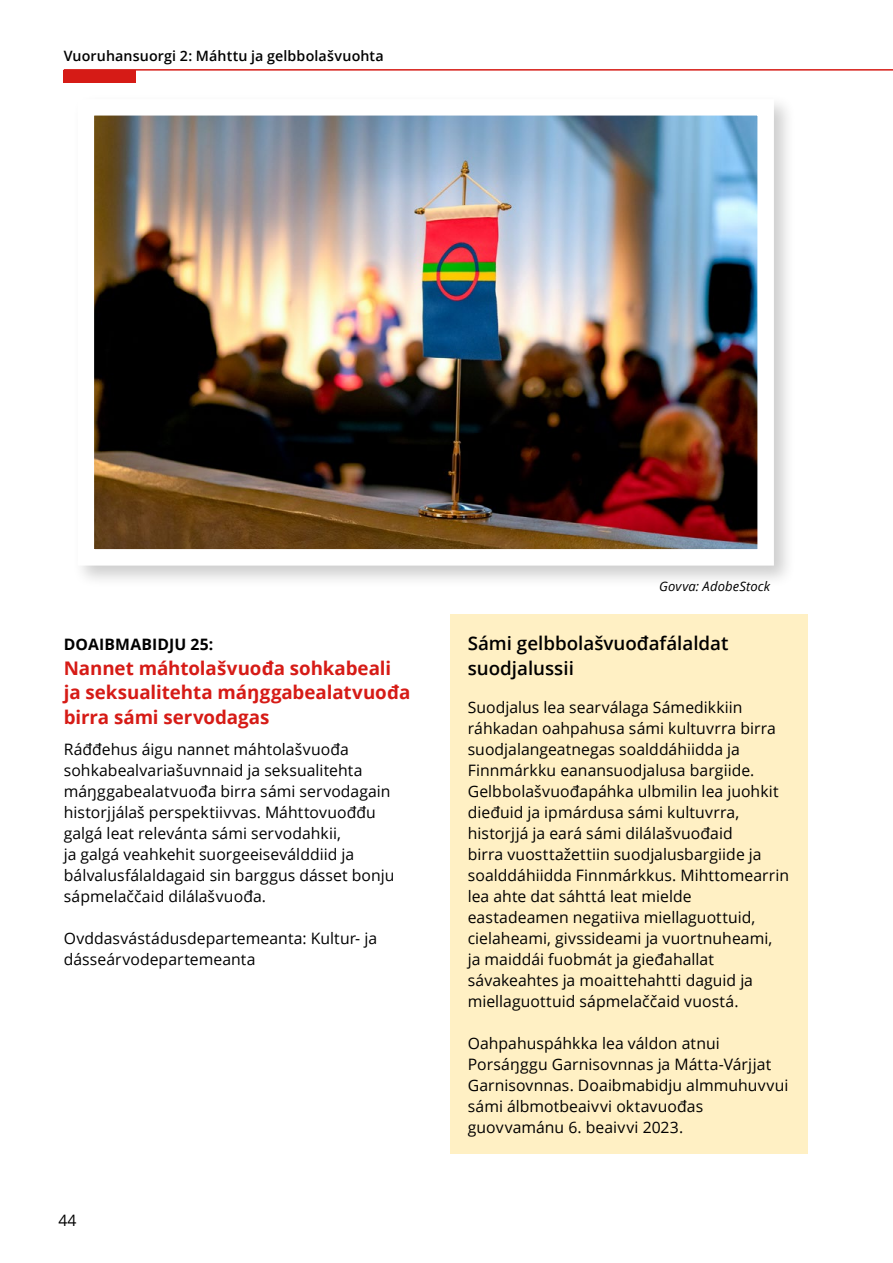
<style>
.page{position:relative;width:893px;height:1263px;background:#fff}
.page>*{position:absolute;margin:0;border:0;box-sizing:border-box;transform-origin:0 0}
.avsnitt-undertittel_TILTAK{font:700 18.75px/24.8px "Open Sans";letter-spacing:-.005em;color:#d61b16}
.Avsnitt-tittel_BOKS{font:600 18.75px/24.8px "Open Sans";color:#000}
.Normal_BOKS{font:15.75px/21px "Open Sans";color:#000}
.Normal--start{font:15.75px/21px "Open Sans";color:#000}
.avsnitt-tittel_TILTAK{font:700 15.75px "Open Sans";letter-spacing:.01em;color:#000}
.t1{font:600 14.25px "Open Sans";letter-spacing:.01em;color:#000}
.t2{font:italic 13.05px "Open Sans";letter-spacing:.01em;color:#000}
</style>
<div class="page">
<div style="left:451px;top:614px;width:357px;height:87px;background:#fff0c4"></div>
<div style="left:451px;top:688px;width:357px;height:340px;background:#fff0c4"></div>
<div style="left:451px;top:1024px;width:357px;height:130px;background:#fff0c4"></div>
<div style="left:72px;top:94px;width:724px;height:494px;background:#000;opacity:.2"></div>
<img style="left:95px;top:116px;width:662px;height:433px">
<div style="left:64px;top:70px;width:72px;height:13px;background:#d61b16"></div>
<hr style="left:64px;top:69px;width:829px;height:2px;background:#d61b16">
<p class="t1" style="left:64px;top:46px;width:322px">Vuoruhansuorgi 2: Máhttu ja gelbbolašvuohta</p>
<p class="avsnitt-tittel_TILTAK" style="left:64px;top:633px;width:151px">DOAIBMABIDJU 25:</p>
<p class="avsnitt-undertittel_TILTAK" style="left:64px;top:655px;width:348px">Nannet máhtolašvuođa sohkabeali ja seksualitehta máŋggabealatvuođa birra sámi servodagas</p>
<p class="Normal--start" style="left:64px;top:738px;width:332px">Ráđđehus áigu nannet máhtolašvuođa sohkabealvariašuvnnaid ja seksualitehta máŋggabealatvuođa birra sámi servodagain historjjálaš perspektiivvas. Máhttovuođđu galgá leat relevánta sámi servodahkii,<br>ja galgá veahkehit suorgeeiseválddiid ja bálvalusfálaldagaid sin barggus dásset bonju sápmelaččaid dilálašvuođa.</p>
<p class="Normal_BOKS" style="left:64px;top:927px;width:315px">Ovddasvástádusdepartemeanta: Kultur- ja dásseárvodepartemeanta</p>
<p class="Normal_BOKS" style="left:59px;top:1209px;width:20px">44</p>
<p class="t2" style="left:659px;top:577px;width:113px">Govva: AdobeStock</p>
<p class="Avsnitt-tittel_BOKS" style="left:468px;top:631px;width:262px">Sámi gelbbolašvuođafálaldat suodjalussii</p>
<p class="Normal_BOKS" style="left:468px;top:696px;width:323px">Suodjalus lea searválaga Sámedikkiin ráhkadan oahpahusa sámi kultuvrra birra suodjalangeatnegas soalddáhiidda ja Finnmárkku eanansuodjalusa bargiide.<br>Gelbbolašvuođapáhka ulbmilin lea juohkit dieđuid ja ipmárdusa sámi kultuvrra, historjjá ja eará sámi dilálašvuođaid<br>birra vuosttažettiin suodjalusbargiide ja soalddáhiidda Finnmárkkus. Mihttomearrin lea ahte dat sáhttá leat mielde eastadeamen negatiiva miellaguottuid, cielaheami, givssideami ja vuortnuheami,<br>ja maiddái fuobmát ja gieđahallat sávakeahtes ja moaittehahtti daguid ja miellaguottuid sápmelaččaid vuostá.</p>
<p class="Normal_BOKS" style="left:468px;top:1032px;width:322px">Oahpahuspáhkka lea váldon atnui Porsáŋggu Garnisovnnas ja Mátta-Várjjat Garnisovnnas. Doaibmabidju almmuhuvvui sámi álbmotbeaivvi oktavuođas guovvamánu 6. beaivvi 2023.</p>
</div>
